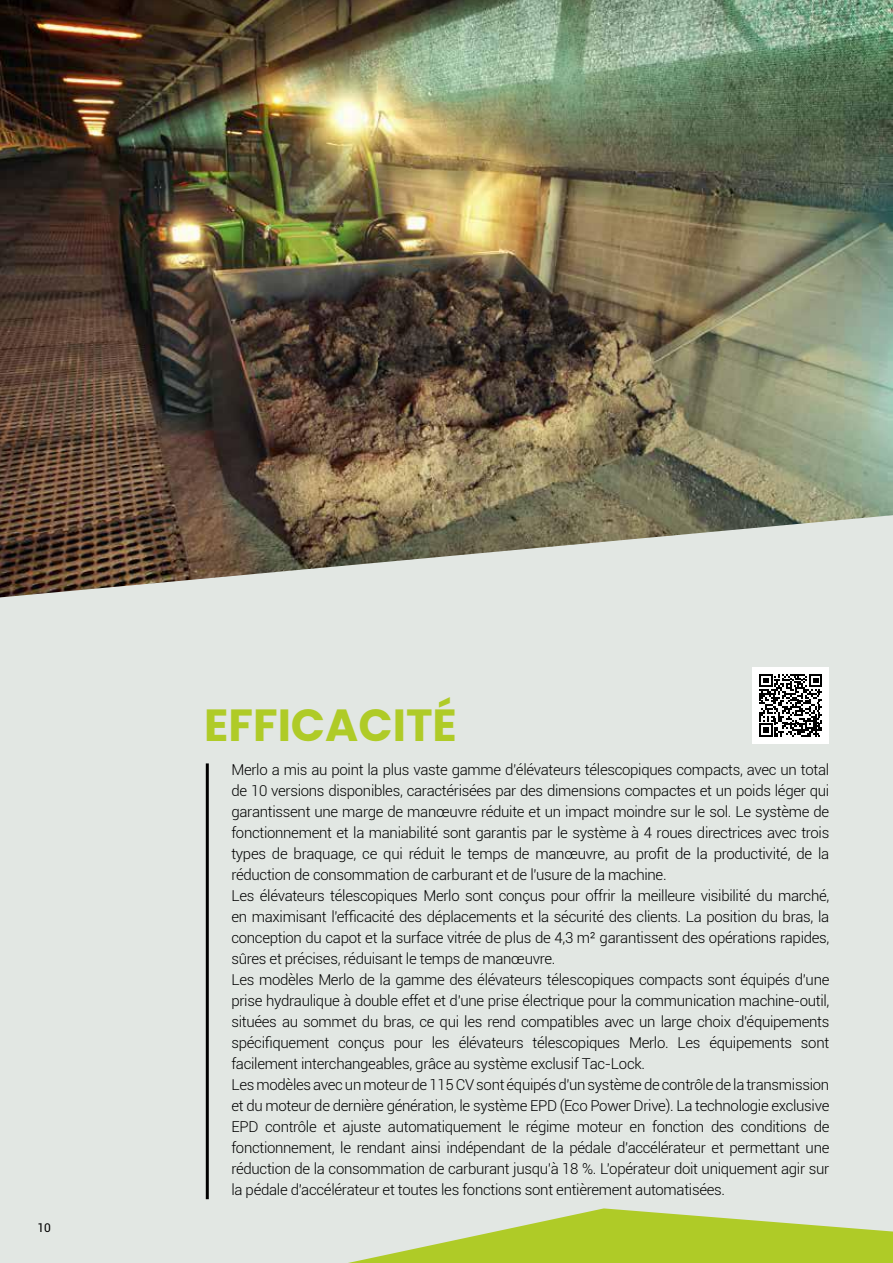
<style>
.page{position:relative;width:893px;height:1263px;background:#e2e7e3}
.page>*{position:absolute;margin:0;border:0;box-sizing:border-box;transform-origin:0 0}
.t1{font:700 45px "Poppins";color:#afcb27}
.t2{font:300 15px/21px "Roboto";letter-spacing:-.02em;color:#000}
.t3{font:12px "Roboto";color:#000}
</style>
<div class="page">
<img style="left:0;top:0;width:893px;height:597px">
<hr style="left:206px;top:763px;width:3px;height:436px;background:#000">
<svg style="left:348px;top:1208px;width:545px;height:55px"></svg>
<div style="left:753px;top:667px;width:76px;height:77px;background:#fff"></div>
<svg style="left:759px;top:674px;width:63px;height:63px"></svg>
<p class="t3" style="left:38px;top:1222px;width:15px">10</p>
<h1 class="t1" style="left:204px;top:697px;width:254px">EFFICACITÉ</h1>
<p class="t2" style="left:231px;top:758px;width:600px">Merlo a mis au point la plus vaste gamme d’élévateurs télescopiques compacts, avec un total de 10 versions disponibles, caractérisées par des dimensions compactes et un poids léger qui garantissent une marge de manœuvre réduite et un impact moindre sur le sol. Le système de fonctionnement et la maniabilité sont garantis par le système à 4 roues directrices avec trois types de braquage, ce qui réduit le temps de manœuvre, au profit de la productivité, de la réduction de consommation de carburant et de l'usure de la machine.<br>Les élévateurs télescopiques Merlo sont conçus pour offrir la meilleure visibilité du marché, en maximisant l'efficacité des déplacements et la sécurité des clients. La position du bras, la conception du capot et la surface vitrée de plus de 4,3 m² garantissent des opérations rapides, sûres et précises, réduisant le temps de manœuvre.<br>Les modèles Merlo de la gamme des élévateurs télescopiques compacts sont équipés d'une prise hydraulique à double effet et d'une prise électrique pour la communication machine-outil, situées au sommet du bras, ce qui les rend compatibles avec un large choix d'équipements spécifiquement conçus pour les élévateurs télescopiques Merlo. Les équipements sont facilement interchangeables, grâce au système exclusif Tac-Lock.<br>Les modèles avec un moteur de 115 CV sont équipés d'un système de contrôle de la transmission et du moteur de dernière génération, le système EPD (Eco Power Drive). La technologie exclusive EPD contrôle et ajuste automatiquement le régime moteur en fonction des conditions de fonctionnement, le rendant ainsi indépendant de la pédale d'accélérateur et permettant une réduction de la consommation de carburant jusqu’à 18 %. L'opérateur doit uniquement agir sur la pédale d'accélérateur et toutes les fonctions sont entièrement automatisées.</p>
</div>
